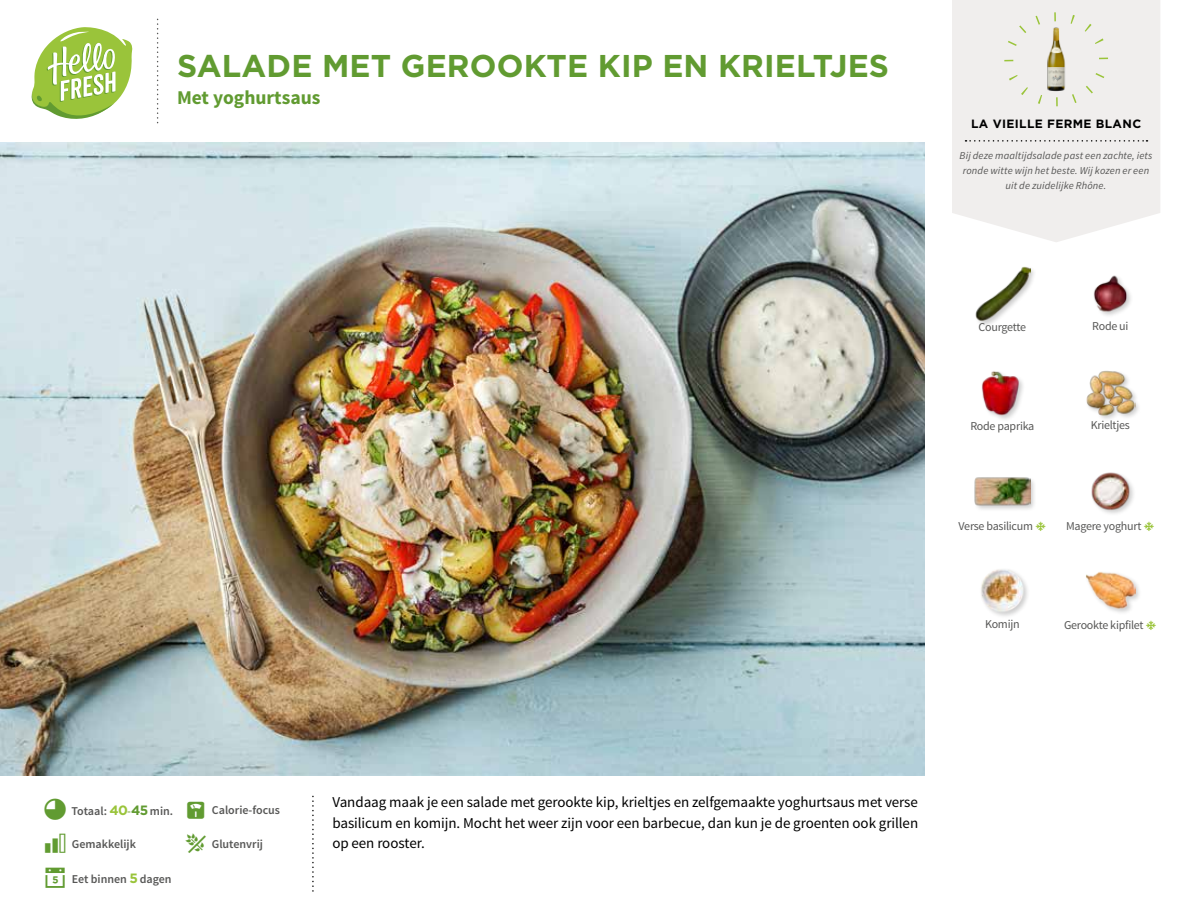
<style>
.page{position:relative;width:1188px;height:918px;background:#fff}
.page>*{position:absolute;margin:0;border:0;box-sizing:border-box;transform-origin:0 0}
.t1{font:700 31.5px "Gotham";letter-spacing:.005em;color:#619b31}
.t2{font:700 19.5px "Source Sans Pro";color:#619b31}
.t3{font:15px/20.5px "Source Sans Pro";letter-spacing:-.005em;color:#000}
.t4{font:12px "Source Sans Pro";letter-spacing:-.02em;color:#575756}
.t5{font:600 12px "Source Sans Pro";color:#575756}
.t6{font:700 12px "Gotham";letter-spacing:.03em;color:#000}
.t7{font:italic 10.5px/14.7px "Source Sans Pro";letter-spacing:.01em;color:#575756;text-align:center}
.s1{font-family:"Gotham";font-weight:700;font-size:13.5px;color:#9ac43a}
.s2{color:#87ac54}
.s3{font-family:"Gotham";font-weight:700;font-size:13.5px;color:#619b31}
</style>
<div class="page">
<svg style="left:31px;top:27px;width:102px;height:92px"></svg>
<img style="left:0;top:142px;width:925px;height:634px">
<div style="left:952px;top:0;width:208px;height:242px;background:#f0eeed"></div>
<svg style="left:966px;top:140px;width:182px;height:2px"></svg>
<div style="left:1004px;top:12px;width:104px;height:94px;border:9px dashed #9ac43a;border-radius:50%"></div>
<img style="left:1093px;top:275px;width:38px;height:41px">
<img style="left:1091px;top:472px;width:43px;height:42px">
<div style="left:1085px;top:370px;width:56px;height:52px;background:#000;opacity:.2"></div>
<img style="left:1085px;top:370px;width:50px;height:47px">
<div style="left:1084px;top:570px;width:58px;height:46px;background:#000;opacity:.2"></div>
<img style="left:1085px;top:570px;width:50px;height:45px">
<div style="left:975px;top:266px;width:62px;height:62px;background:#000;opacity:.2"></div>
<img style="left:975px;top:266px;width:55px;height:56px">
<div style="left:974px;top:476px;width:63px;height:36px;background:#000;opacity:.2"></div>
<img style="left:974px;top:476px;width:56px;height:36px">
<img style="left:981px;top:569px;width:47px;height:47px">
<img style="left:981px;top:371px;width:42px;height:49px">
<img style="left:1045px;top:28px;width:23px;height:63px">
<h1 class="t1" style="left:177px;top:45px;width:714px">SALADE MET GEROOKTE KIP EN KRIELTJES</h1>
<h2 class="t2" style="left:177px;top:85px;width:145px">Met yoghurtsaus</h2>
<p class="t6" style="left:971px;top:116px;width:172px">LA VIEILLE FERME BLANC</p>
<p class="t7" style="left:959px;top:149px;width:195px">Bij deze maaltijdsalade past een zachte, iets ronde witte wijn het beste. Wij kozen er een uit de zuidelijke Rhône.</p>
<p class="t4" style="left:979px;top:319px;width:49px">Courgette</p>
<p class="t4" style="left:1092px;top:319px;width:38px">Rode ui</p>
<p class="t4" style="left:970px;top:418px;width:66px">Rode paprika</p>
<p class="t4" style="left:1091px;top:418px;width:41px">Krieltjes</p>
<p class="t4" style="left:959px;top:519px;width:76px">Verse basilicum</p>
<p class="t4" style="left:1066px;top:519px;width:77px">Magere yoghurt</p>
<p class="t4" style="left:985px;top:616px;width:36px">Komijn</p>
<p class="t4" style="left:1064px;top:618px;width:81px">Gerookte kipfilet</p>
<p class="t5" style="left:71px;top:803px;width:103px">Totaal: <span class="s1">40</span><span class="s2">-</span><span class="s3">45</span> min.</p>
<p class="t5" style="left:212px;top:803px;width:70px">Calorie-focus</p>
<p class="t3" style="left:332px;top:792px;width:587px">Vandaag maak je een salade met gerookte kip, krieltjes en zelfgemaakte yoghurtsaus met verse basilicum en komijn. Mocht het weer zijn voor een barbecue, dan kun je de groenten ook grillen</p>
<p class="t5" style="left:72px;top:837px;width:66px">Gemakkelijk</p>
<p class="t5" style="left:212px;top:837px;width:53px">Glutenvrij</p>
<p class="t3" style="left:332px;top:833px;width:94px">op een rooster.</p>
<p class="t5" style="left:72px;top:871px;width:101px">Eet binnen <span class="s1">5</span> dagen</p>
</div>
